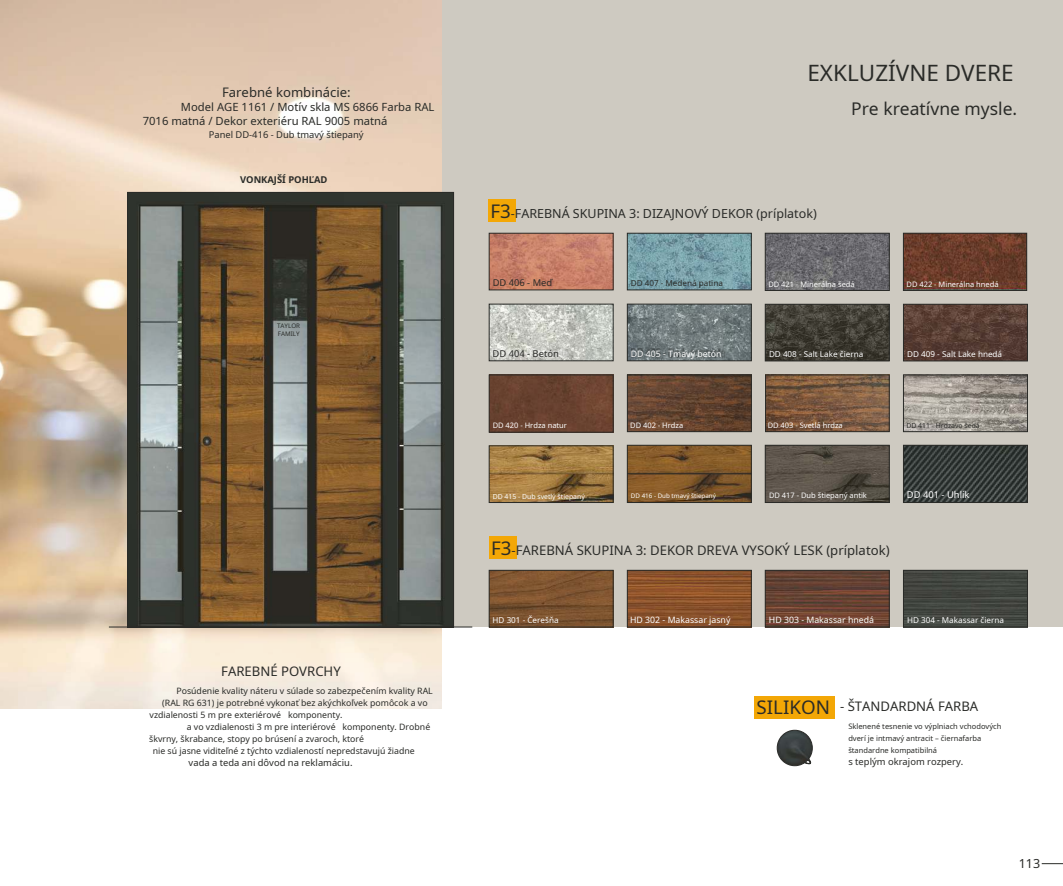
<style>
.page{position:relative;width:1063px;height:886px;background:#fff}
.page>*{position:absolute;margin:0;border:0;box-sizing:border-box;transform-origin:0 0}
.t1{font:22.5px "Noto Sans";color:#2a2b28}
.t2{font:17.5px "Noto Sans";color:#2a2b28}
.t3{font:13.12px "Noto Sans";color:#2a2b28}
.t4{font:12.5px "Noto Sans";color:#2a2b28}
.t5{font:11.25px/13.5px "Noto Sans";color:#2a2b28}
.t6{font:9.38px "Noto Sans";color:#2a2b28}
.t7{font:700 9.38px "Noto Sans";color:#2a2b28}
.t8{font:9.38px "Noto Sans";color:#fefefe}
.t9{font:8.75px "Noto Sans";color:#2a2b28}
.t10{font:8.75px "Noto Sans";color:#fefefe}
.t11{font:8.12px "Noto Sans";color:#fefefe}
.t12{font:8.12px "Noto Sans";color:#2a2b28}
.t13{font:7.5px "Noto Sans";color:#fefefe}
.t14{font:7.5px/12px "Noto Sans";color:#2a2b28}
.t15{font:6.88px "Noto Sans";color:#fefefe}
.t16{font:6.88px "Noto Sans";color:#2a2b28}
.t17{font:6.25px "Noto Sans";color:#fefefe}
.t18{font:6.25px/7.2px "Noto Sans";color:#2a2b28}
.s1{font-size:18.75px}
</style>
<div class="page">
<div style="left:7px;top:0;width:1056px;height:627px;background:#cecac1"></div>
<img style="left:0;top:0;width:442px;height:709px">
<img style="left:130px;top:628px;width:312px;height:81px">
<img style="left:129px;top:194px;width:323px;height:431px">
<div style="left:127px;top:192px;width:327px;height:435px;border:1px solid #2a2b28"></div>
<hr style="left:109px;top:627px;width:363px;height:1px;background:#2a2b28">
<img style="left:767px;top:447px;width:120px;height:54px">
<div style="left:765px;top:445px;width:124px;height:58px;border:1px solid #2a2b28"></div>
<img style="left:905px;top:447px;width:121px;height:54px">
<div style="left:903px;top:445px;width:125px;height:58px;border:1px solid #2a2b28"></div>
<img style="left:629px;top:377px;width:120px;height:53px">
<div style="left:627px;top:375px;width:124px;height:57px;border:1px solid #2a2b28"></div>
<img style="left:767px;top:377px;width:120px;height:53px">
<div style="left:765px;top:375px;width:124px;height:57px;border:1px solid #2a2b28"></div>
<img style="left:491px;top:306px;width:120px;height:53px">
<div style="left:489px;top:304px;width:124px;height:57px;border:1px solid #2a2b28"></div>
<img style="left:629px;top:306px;width:120px;height:53px">
<div style="left:627px;top:304px;width:124px;height:57px;border:1px solid #2a2b28"></div>
<img style="left:491px;top:235px;width:120px;height:53px">
<div style="left:489px;top:233px;width:124px;height:57px;border:1px solid #2a2b28"></div>
<img style="left:905px;top:306px;width:121px;height:53px">
<div style="left:903px;top:304px;width:125px;height:57px;border:1px solid #2a2b28"></div>
<img style="left:629px;top:235px;width:120px;height:53px">
<div style="left:627px;top:233px;width:124px;height:57px;border:1px solid #2a2b28"></div>
<img style="left:767px;top:306px;width:120px;height:53px">
<div style="left:765px;top:304px;width:124px;height:57px;border:1px solid #2a2b28"></div>
<img style="left:905px;top:377px;width:121px;height:53px">
<div style="left:903px;top:375px;width:125px;height:57px;border:1px solid #2a2b28"></div>
<img style="left:767px;top:572px;width:120px;height:53px">
<div style="left:765px;top:570px;width:124px;height:57px;border:1px solid #2a2b28"></div>
<img style="left:491px;top:572px;width:120px;height:53px">
<div style="left:489px;top:570px;width:124px;height:57px;border:1px solid #2a2b28"></div>
<img style="left:629px;top:572px;width:120px;height:53px">
<div style="left:627px;top:570px;width:124px;height:57px;border:1px solid #2a2b28"></div>
<img style="left:905px;top:572px;width:121px;height:53px">
<div style="left:903px;top:570px;width:125px;height:57px;border:1px solid #2a2b28"></div>
<img style="left:629px;top:447px;width:120px;height:54px">
<hr style="left:627px;top:474px;width:124px;height:1px;background:#2a2b28">
<div style="left:627px;top:445px;width:124px;height:58px;border:1px solid #2a2b28"></div>
<img style="left:491px;top:448px;width:120px;height:53px">
<div style="left:489px;top:446px;width:124px;height:57px;border:1px solid #2a2b28"></div>
<img style="left:491px;top:377px;width:120px;height:53px">
<div style="left:489px;top:375px;width:124px;height:57px;border:1px solid #2a2b28"></div>
<svg style="left:1042px;top:863px;width:21px;height:1px"></svg>
<svg style="left:777px;top:730px;width:36px;height:36px"></svg>
<div style="left:755px;top:696px;width:80px;height:22px;background:#f3a706"></div>
<div style="left:489px;top:536px;width:27px;height:23px;background:#f3a706"></div>
<img style="left:767px;top:235px;width:120px;height:54px">
<div style="left:765px;top:233px;width:124px;height:58px;border:1px solid #2a2b28"></div>
<img style="left:905px;top:235px;width:120px;height:54px">
<div style="left:903px;top:233px;width:124px;height:58px;border:1px solid #2a2b28"></div>
<div style="left:488px;top:199px;width:28px;height:23px;background:#f3a706"></div>
<img style="left:493px;top:348px;width:75px;height:9px">
<img style="left:631px;top:349px;width:95px;height:8px">
<h3 class="t3" style="left:222px;top:83px;width:130px">Farebné kombinácie:</h3>
<p class="t5" style="left:143px;top:100px;width:293px;text-indent:38px">Model AGE 1161 / Motív skla MS 6866 Farba RAL<br>7016 matná / Dekor exteriéru RAL 9005 matná</p>
<p class="t6" style="left:209px;top:128px;width:156px">Panel DD-416 - Dub tmavý štiepaný</p>
<p class="t7" style="left:240px;top:173px;width:89px">VONKAJŠÍ POHĽAD</p>
<p class="t18" style="left:277px;top:322px;width:25px">TAYLOR<br>FAMILY</p>
<h3 class="t3" style="left:221px;top:662px;width:121px">FAREBNÉ POVRCHY</h3>
<p class="t9" style="left:176px;top:684px;width:258px">Posúdenie kvality náteru v súlade so zabezpečením kvality RAL</p>
<p class="t9" style="left:162px;top:696px;width:267px">(RAL RG 631) je potrebné vykonať bez akýchkoľvek pomôcok a vo</p>
<p class="t9" style="left:150px;top:708px;width:194px">vzdialenosti 5 m pre exteriérové komponenty.</p>
<p class="t9" style="left:187px;top:720px;width:245px">a vo vzdialenosti 3 m pre interiérové komponenty. Drobné</p>
<p class="t9" style="left:149px;top:732px;width:216px">škvrny, škrabance, stopy po brúsení a zvaroch, ktoré</p>
<p class="t9" style="left:153px;top:744px;width:263px">nie sú jasne viditeľné z týchto vzdialeností nepredstavujú žiadne</p>
<p class="t6" style="left:189px;top:756px;width:165px">vada a teda ani dôvod na reklamáciu.</p>
<h1 class="t1" style="left:807px;top:57px;width:208px">EXKLUZÍVNE DVERE</h1>
<h3 class="t4" style="left:490px;top:204px;width:328px"><span class="s1">F3</span>-FAREBNÁ SKUPINA 3: DIZAJNOVÝ DEKOR (príplatok)</h3>
<h2 class="t2" style="left:851px;top:96px;width:168px">Pre kreatívne mysle.</h2>
<p class="t6" style="left:493px;top:276px;width:61px">DD 406 - Meď</p>
<p class="t12" style="left:631px;top:278px;width:94px">DD 407 - Medená patina</p>
<p class="t13" style="left:768px;top:279px;width:88px">DD 421 - Minerálna šedá</p>
<p class="t13" style="left:907px;top:279px;width:94px">DD 422 - Minerálna hnedá</p>
<p class="t6" style="left:493px;top:346px;width:68px">DD 404 - Betón</p>
<p class="t10" style="left:631px;top:347px;width:92px">DD 405 - Tmavý betón</p>
<p class="t11" style="left:769px;top:349px;width:96px">DD 408 - Salt Lake čierna</p>
<p class="t11" style="left:907px;top:349px;width:96px">DD 409 - Salt Lake hnedá</p>
<p class="t13" style="left:493px;top:420px;width:76px">DD 420 - Hrdza natur</p>
<p class="t13" style="left:630px;top:420px;width:55px">DD 402 - Hrdza</p>
<p class="t13" style="left:768px;top:420px;width:77px">DD 403 - Svetlá hrdza</p>
<p class="t16" style="left:906px;top:421px;width:75px">DD 411 - Hrdzavo šedá</p>
<p class="t15" style="left:493px;top:492px;width:94px">DD 415 - Dub svetlý štiepaný</p>
<p class="t17" style="left:631px;top:492px;width:87px">DD 416 - Dub tmavý štiepaný</p>
<p class="t13" style="left:769px;top:490px;width:99px">DD 417 - Dub štiepaný antik</p>
<p class="t8" style="left:907px;top:488px;width:64px">DD 401 - Uhlík</p>
<h3 class="t3" style="left:491px;top:541px;width:400px"><span class="s1">F3</span>-FAREBNÁ SKUPINA 3: DEKOR DREVA VYSOKÝ LESK (príplatok)</h3>
<p class="t11" style="left:493px;top:615px;width:67px">HD 301 - Čerešňa</p>
<p class="t10" style="left:630px;top:614px;width:102px">HD 302 - Makassar jasný</p>
<p class="t10" style="left:769px;top:614px;width:107px">HD 303 - Makassar hnedá</p>
<p class="t11" style="left:907px;top:615px;width:98px">HD 304 - Makassar čierna</p>
<h3 class="t3" style="left:757px;top:697px;width:223px"><span class="s1">SILIKON</span> - ŠTANDARDNÁ FARBA</h3>
<p class="t14" style="left:848px;top:720px;width:155px">Sklenené tesnenie vo výplniach vchodových dverí je intmavý antracit – čiernafarba štandardne kompatibilná</p>
<p class="t6" style="left:848px;top:755px;width:117px">s teplým okrajom rozpery.</p>
<h3 class="t4" style="left:1019px;top:855px;width:23px">113</h3>
</div>
